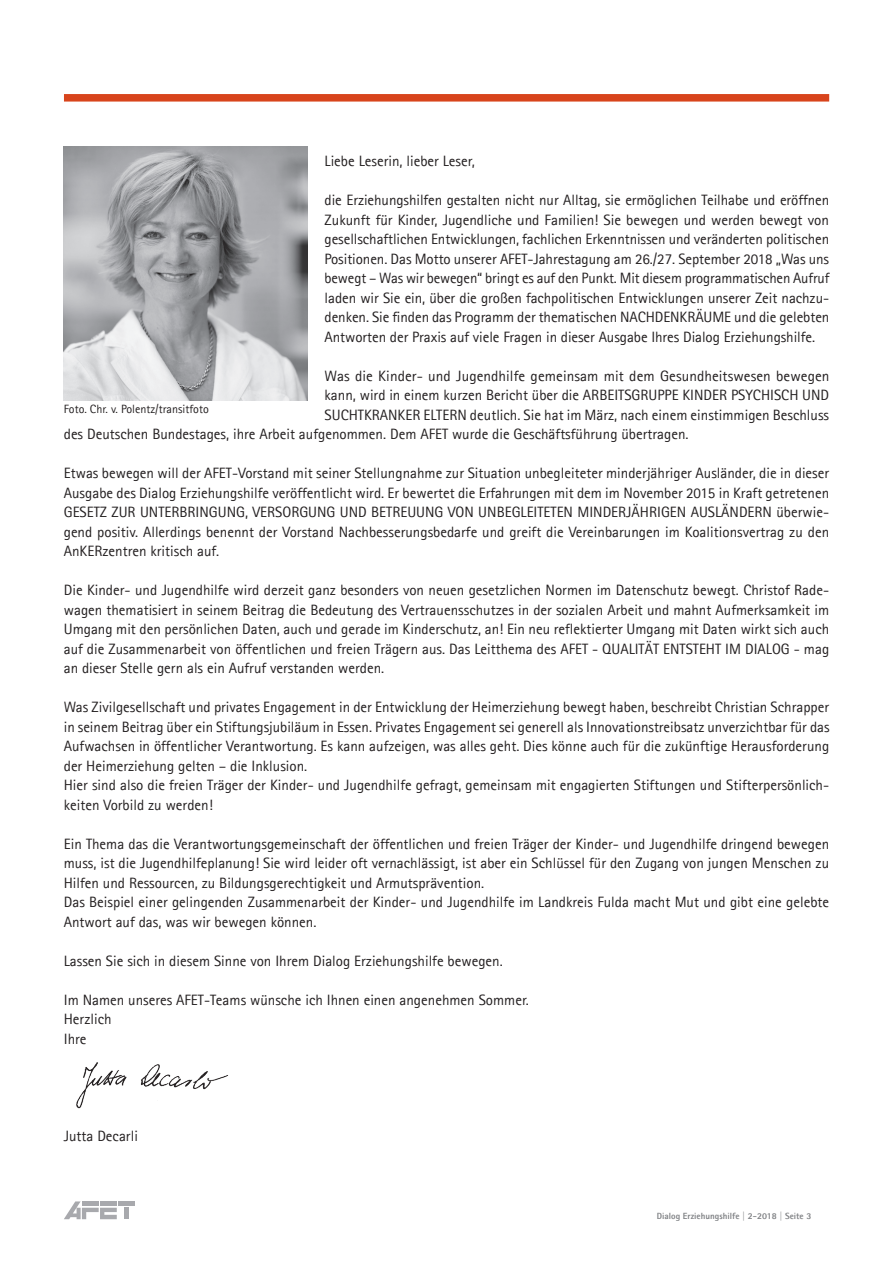
<style>
.page{position:relative;width:893px;height:1263px;background:#fff}
.page>*{position:absolute;margin:0;border:0;box-sizing:border-box;transform-origin:0 0}
.Grundtext_Absatz{font:15px/19.5px "Agfa Rotis Sans Serif";color:#231f20;text-align:justify}
.Grundtext{font:15px/19.5px "Agfa Rotis Sans Serif";color:#231f20;text-align:justify}
.Bildunterschrift{font:12px "Agfa Rotis Sans Serif";color:#231f20}
.t1{font:800 9px "Agfa Rotis Sans Serif";color:#808285}
</style>
<div class="page">
<img style="left:63px;top:147px;width:245px;height:253px">
<img style="left:76px;top:1062px;width:152px;height:47px">
<div style="left:64px;top:94px;width:765px;height:8px;background:#d8441c"></div>
<div style="left:118px;top:1201px;width:17px;height:5px;background:#a8a9ad"></div>
<hr style="left:124px;top:1208px;width:4px;height:11px;background:#a8a9ad">
<svg style="left:64px;top:1201px;width:53px;height:18px"></svg>
<p class="Grundtext_Absatz" style="left:325px;top:151px;width:152px">Liebe Leserin, lieber Leser,</p>
<p class="Grundtext_Absatz" style="left:325px;top:190px;width:506px">die Erziehungshilfen gestalten nicht nur Alltag, sie ermöglichen Teilhabe und eröffnen Zukunft für Kinder, Jugendliche und Familien! Sie bewegen und werden bewegt von gesellschaftlichen Entwicklungen, fachlichen Erkenntnissen und veränderten politischen Positionen. Das Motto unserer AFET-Jahrestagung am 26./27. September 2018 „Was uns bewegt – Was wir bewegen“ bringt es auf den Punkt. Mit diesem programmatischen Aufruf laden wir Sie ein, über die großen fachpolitischen Entwicklungen unserer Zeit nachzu&shy;denken. Sie finden das Programm der thematischen NACHDENKRÄUME und die gelebten Antworten der Praxis auf viele Fragen in dieser Ausgabe Ihres Dialog Erziehungshilfe.</p>
<p class="Grundtext_Absatz" style="left:325px;top:366px;width:506px">Was die Kinder- und Jugendhilfe gemeinsam mit dem Gesundheitswesen bewegen</p>
<p class="Grundtext_Absatz" style="left:325px;top:385px;width:506px">kann, wird in einem kurzen Bericht über die ARBEITSGRUPPE KINDER PSYCHISCH UND</p>
<p class="Grundtext_Absatz" style="left:325px;top:405px;width:506px">SUCHTKRANKER ELTERN deutlich. Sie hat im März, nach einem einstimmigen Beschluss</p>
<p class="Grundtext_Absatz" style="left:64px;top:424px;width:626px">des Deutschen Bundestages, ihre Arbeit aufgenommen. Dem AFET wurde die Geschäftsführung übertragen.</p>
<p class="Grundtext_Absatz" style="left:64px;top:463px;width:767px">Etwas bewegen will der AFET-Vorstand mit seiner Stellungnahme zur Situation unbegleiteter minderjähriger Ausländer, die in dieser Ausgabe des Dialog Erziehungshilfe veröffentlicht wird. Er bewertet die Erfahrungen mit dem im November 2015 in Kraft getretenen GESETZ ZUR UNTERBRINGUNG, VERSORGUNG UND BETREUUNG VON UNBEGLEITETEN MINDERJÄHRIGEN AUSLÄNDERN überwie&shy;gend positiv. Allerdings benennt der Vorstand Nachbesserungsbedarfe und greift die Vereinbarungen im Koalitionsvertrag zu den AnKERzentren kritisch auf.</p>
<p class="Grundtext_Absatz" style="left:64px;top:580px;width:767px">Die Kinder- und Jugendhilfe wird derzeit ganz besonders von neuen gesetzlichen Normen im Datenschutz bewegt. Christof Rade&shy;wagen thematisiert in seinem Beitrag die Bedeutung des Vertrauensschutzes in der sozialen Arbeit und mahnt Aufmerksamkeit im Umgang mit den persönlichen Daten, auch und gerade im Kinderschutz, an! Ein neu reflektierter Umgang mit Daten wirkt sich auch auf die Zusammenarbeit von öffentlichen und freien Trägern aus. Das Leitthema des AFET - QUALITÄT ENTSTEHT IM DIALOG - mag an dieser Stelle gern als ein Aufruf verstanden werden.</p>
<p class="Grundtext" style="left:64px;top:697px;width:767px">Was Zivilgesellschaft und privates Engagement in der Entwicklung der Heimerziehung bewegt haben, beschreibt Christian Schrapper in seinem Beitrag über ein Stiftungsjubiläum in Essen. Privates Engagement sei generell als Innovationstreibsatz unverzichtbar für das Aufwachsen in öffentlicher Verantwortung. Es kann aufzeigen, was alles geht. Dies könne auch für die zukünftige Herausforderung der Heimerziehung gelten – die Inklusion.</p>
<p class="Grundtext_Absatz" style="left:64px;top:775px;width:767px">Hier sind also die freien Träger der Kinder- und Jugendhilfe gefragt, gemeinsam mit engagierten Stiftungen und Stifterpersönlich&shy;keiten Vorbild zu werden!</p>
<p class="Grundtext" style="left:64px;top:834px;width:767px">Ein Thema das die Verantwortungsgemeinschaft der öffentlichen und freien Träger der Kinder- und Jugendhilfe dringend bewegen muss, ist die Jugendhilfeplanung! Sie wird leider oft vernachlässigt, ist aber ein Schlüssel für den Zugang von jungen Menschen zu Hilfen und Ressourcen, zu Bildungsgerechtigkeit und Armutsprävention.</p>
<p class="Grundtext_Absatz" style="left:64px;top:892px;width:767px">Das Beispiel einer gelingenden Zusammenarbeit der Kinder- und Jugendhilfe im Landkreis Fulda macht Mut und gibt eine gelebte<br>Antwort auf das, was wir bewegen können.</p>
<p class="Grundtext_Absatz" style="left:64px;top:951px;width:441px">Lassen Sie sich in diesem Sinne von Ihrem Dialog Erziehungshilfe bewegen.</p>
<p class="Grundtext" style="left:64px;top:990px;width:467px">Im Namen unseres AFET-Teams wünsche ich Ihnen einen angenehmen Sommer.</p>
<p class="Grundtext" style="left:64px;top:1009px;width:49px">Herzlich</p>
<p class="Grundtext_Absatz" style="left:64px;top:1029px;width:24px">Ihre</p>
<p class="Bildunterschrift" style="left:64px;top:401px;width:147px">Foto. Chr. v. Polentz/transitfoto</p>
<p class="Grundtext_Absatz" style="left:64px;top:1126px;width:76px">Jutta Decarli</p>
<p class="t1" style="left:657px;top:1210px;width:156px">Dialog Erziehungshilfe | 2-2018 | Seite 3</p>
</div>
